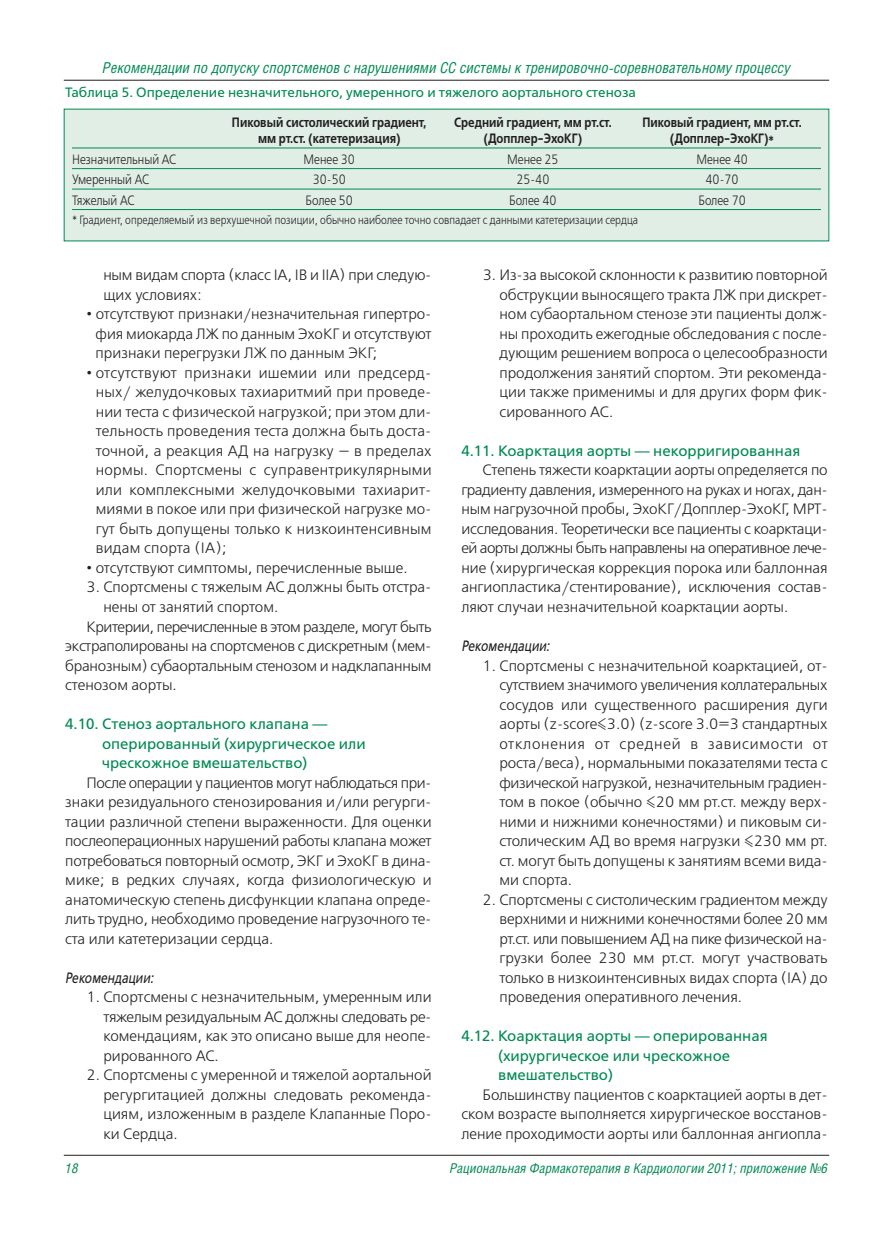
<style>
.page{position:relative;width:893px;height:1234px;background:#fff}
.page>*{position:absolute;margin:0;border:0;box-sizing:border-box;transform-origin:0 0}
.t1{font:15px/19.5px "Free Set Light C";color:#231f20;text-align:justify}
.t2{font:15px/19.5px "Free Set C";color:#008a52}
.t3{font:italic condensed 15px "Helios Cond";color:#008a52}
.t4{font:15px "Free Set Light C";letter-spacing:-.02em;color:#231f20}
.t5{font:15px "Free Set Light C";letter-spacing:-.03em;color:#231f20}
.t6{font:italic 15px "Free Set C";color:#231f20;scale:.8 1}
.t7{font:13.5px "Free Set Demi Bold C";color:#231f20;scale:.85 1}
.t8{font:13.5px "Free Set Light C";color:#231f20;scale:.85 1}
.t9{font:13.5px "Free Set C";color:#008a52}
.t10{font:italic condensed 13.5px "Helios Cond";color:#008a52}
.t11{font:12px "Free Set Light C";color:#231f20;scale:.85 1}
</style>
<div class="page">
<hr style="left:64px;top:80px;width:765px;height:1px;background:#231f20">
<hr style="left:64px;top:1154px;width:765px;height:1px;background:#231f20">
<div style="left:65px;top:109px;width:763px;height:131px;background:#e0eee6"></div>
<hr style="left:72px;top:147px;width:749px;height:1px;background:#008a52">
<hr style="left:72px;top:168px;width:749px;height:1px;background:#008a52">
<hr style="left:72px;top:189px;width:749px;height:1px;background:#008a52">
<hr style="left:72px;top:209px;width:749px;height:1px;background:#008a52">
<p class="t3" style="left:103px;top:58px;width:689px">Рекомендации по допуску спортсменов с нарушениями СС системы к тренировочно-соревновательному процессу</p>
<p class="t9" style="left:65px;top:84px;width:572px">Таблица 5. Определение незначительного, умеренного и тяжелого аортального стеноза</p>
<p class="t7" style="left:232px;top:114px;width:230px">Пиковый систолический градиент,</p>
<p class="t7" style="left:454px;top:114px;width:187px">Средний градиент, мм рт.ст.</p>
<p class="t7" style="left:642px;top:114px;width:189px">Пиковый градиент, мм рт.ст.</p>
<p class="t7" style="left:258px;top:131px;width:169px">мм рт.ст. (катетеризация)</p>
<p class="t7" style="left:484px;top:131px;width:117px">(Допплер-ЭхоКГ)</p>
<p class="t7" style="left:670px;top:131px;width:124px">(Допплер-ЭхоКГ)*</p>
<p class="t8" style="left:72px;top:151px;width:124px">Незначительный АС</p>
<p class="t8" style="left:304px;top:151px;width:62px">Менее 30</p>
<p class="t8" style="left:507px;top:151px;width:62px">Менее 25</p>
<p class="t8" style="left:696px;top:151px;width:62px">Менее 40</p>
<p class="t8" style="left:72px;top:172px;width:92px">Умеренный АС</p>
<p class="t8" style="left:313px;top:172px;width:40px">30-50</p>
<p class="t8" style="left:516px;top:172px;width:40px">25-40</p>
<p class="t8" style="left:706px;top:172px;width:40px">40-70</p>
<p class="t8" style="left:72px;top:192px;width:75px">Тяжелый АС</p>
<p class="t8" style="left:306px;top:192px;width:57px">Более 50</p>
<p class="t8" style="left:509px;top:192px;width:57px">Более 40</p>
<p class="t8" style="left:698px;top:192px;width:57px">Более 70</p>
<p class="t11" style="left:72px;top:213px;width:667px">* Градиент, определяемый из верхушечной позиции, обычно наиболее точно совпадает с данными катетеризации сердца</p>
<p class="t1" style="left:103px;top:265px;width:330px">ным видам спорта (класс IA, IB и IIA) при следую&shy;щих условиях:</p>
<p class="t1" style="left:96px;top:304px;width:337px;text-indent:-9px">• отсутствуют признаки/незначительная гипертро&shy;фия миокарда ЛЖ по данным ЭхоКГ и отсутствуют признаки перегрузки ЛЖ по данным ЭКГ;</p>
<p class="t1" style="left:96px;top:363px;width:337px;text-indent:-9px">• отсутствуют признаки ишемии или предсерд&shy;ных/ желудочковых тахиаритмий при проведе&shy;нии теста с физической нагрузкой; при этом дли&shy;тельность проведения теста должна быть доста&shy;точной, а реакция АД на нагрузку — в пределах нормы. Спортсмены с суправентрикулярными или комплексными желудочковыми тахиарит&shy;миями в покое или при физической нагрузке мо&shy;гут быть допущены только к низкоинтенсивным видам спорта (IA);</p>
<p class="t1" style="left:87px;top:558px;width:323px">• отсутствуют симптомы, перечисленные выше.</p>
<p class="t1" style="left:87px;top:577px;width:347px">3. Спортсмены с тяжелым АС должны быть отстра-</p>
<p class="t1" style="left:103px;top:597px;width:176px">нены от занятий спортом.</p>
<p class="t5" style="left:87px;top:617px;width:347px">Критерии, перечисленные в этом разделе, могут быть</p>
<p class="t4" style="left:65px;top:637px;width:368px">экстраполированы на спортсменов с дискретным (мем-</p>
<p class="t1" style="left:65px;top:655px;width:368px">бранозным) субаортальным стенозом и надклапанным</p>
<p class="t1" style="left:65px;top:675px;width:113px">стенозом аорты.</p>
<p class="t2" style="left:102px;top:714px;width:265px;text-indent:-37px">4.10. Стеноз аортального клапана — оперированный (хирургическое или чрескожное вмешательство)</p>
<p class="t1" style="left:65px;top:772px;width:368px;text-indent:21px">После операции у пациентов могут наблюдаться при&shy;знаки резидуального стенозирования и/или регурги&shy;тации различной степени выраженности. Для оценки послеоперационных нарушений работы клапана может потребоваться повторный осмотр, ЭКГ и ЭхоКГ в дина&shy;мике; в редких случаях, когда физиологическую и анатомическую степень дисфункции клапана опреде&shy;лить трудно, необходимо проведение нагрузочного те&shy;ста или катетеризации сердца.</p>
<p class="t6" style="left:65px;top:968px;width:112px">Рекомендации:</p>
<p class="t1" style="left:103px;top:987px;width:330px;text-indent:-17px">1. Спортсмены с незначительным, умеренным или тяжелым резидуальным АС должны следовать ре&shy;комендациям, как это описано выше для неопе&shy;рированного АС.</p>
<p class="t1" style="left:103px;top:1065px;width:330px;text-indent:-17px">2. Спортсмены с умеренной и тяжелой аортальной регургитацией должны следовать рекоменда&shy;циям, изложенным в разделе Клапанные Поро&shy;ки Сердца.</p>
<p class="t1" style="left:499px;top:265px;width:330px;text-indent:-17px">3. Из-за высокой склонности к развитию повторной обструкции выносящего тракта ЛЖ при дискрет&shy;ном субаортальном стенозе эти пациенты долж&shy;ны проходить ежегодные обследования с после&shy;дующим решением вопроса о целесообразности продолжения занятий спортом. Эти рекоменда&shy;ции также применимы и для других форм фик&shy;сированного АС.</p>
<p class="t2" style="left:461px;top:441px;width:340px">4.11. Коарктация аорты — некорригированная</p>
<p class="t1" style="left:461px;top:460px;width:368px;text-indent:21px">Степень тяжести коарктации аорты определяется по градиенту давления, измеренного на руках и ногах, дан&shy;ным нагрузочной пробы, ЭхоКГ/Допплер-ЭхоКГ, МРТ&shy;исследования. Теоретически все пациенты с коарктаци&shy;ей аорты должны быть направлены на оперативное лече&shy;ние (хирургическая коррекция порока или баллонная ангиопластика/стентирование), исключения состав&shy;ляют случаи незначительной коарктации аорты.</p>
<p class="t6" style="left:461px;top:637px;width:112px">Рекомендации:</p>
<p class="t1" style="left:499px;top:655px;width:330px;text-indent:-17px">1. Спортсмены с незначительной коарктацией, от&shy;сутствием значимого увеличения коллатеральных сосудов или существенного расширения дуги аорты (z-score≤3.0) (z-score 3.0=3 стандартных отклонения от средней в зависимости от роста/веса), нормальными показателями теста с физической нагрузкой, незначительным градиен&shy;том в покое (обычно ≤20 мм рт.ст. между верх&shy;ними и нижними конечностями) и пиковым си&shy;столическим АД во время нагрузки ≤230 мм рт. ст. могут быть допущены к занятиям всеми вида&shy;ми спорта.</p>
<p class="t1" style="left:499px;top:889px;width:330px;text-indent:-17px">2. Спортсмены с систолическим градиентом между верхними и нижними конечностями более 20 мм рт.ст. или повышением АД на пике физической на&shy;грузки более 230 мм рт.ст. могут участвовать только в низкоинтенсивных видах спорта (IA) до проведения оперативного лечения.</p>
<p class="t2" style="left:498px;top:1026px;width:271px;text-indent:-37px">4.12. Коарктация аорты — оперированная (хирургическое или чрескожное вмешательство)</p>
<p class="t1" style="left:461px;top:1084px;width:368px;text-indent:21px">Большинству пациентов с коарктацией аорты в дет&shy;ском возрасте выполняется хирургическое восстанов&shy;ление проходимости аорты или баллонная ангиопла-</p>
<p class="t10" style="left:65px;top:1160px;width:14px">18</p>
<p class="t10" style="left:450px;top:1160px;width:379px">Рациональная Фармакотерапия в Кардиологии 2011; приложение №6</p>
</div>
